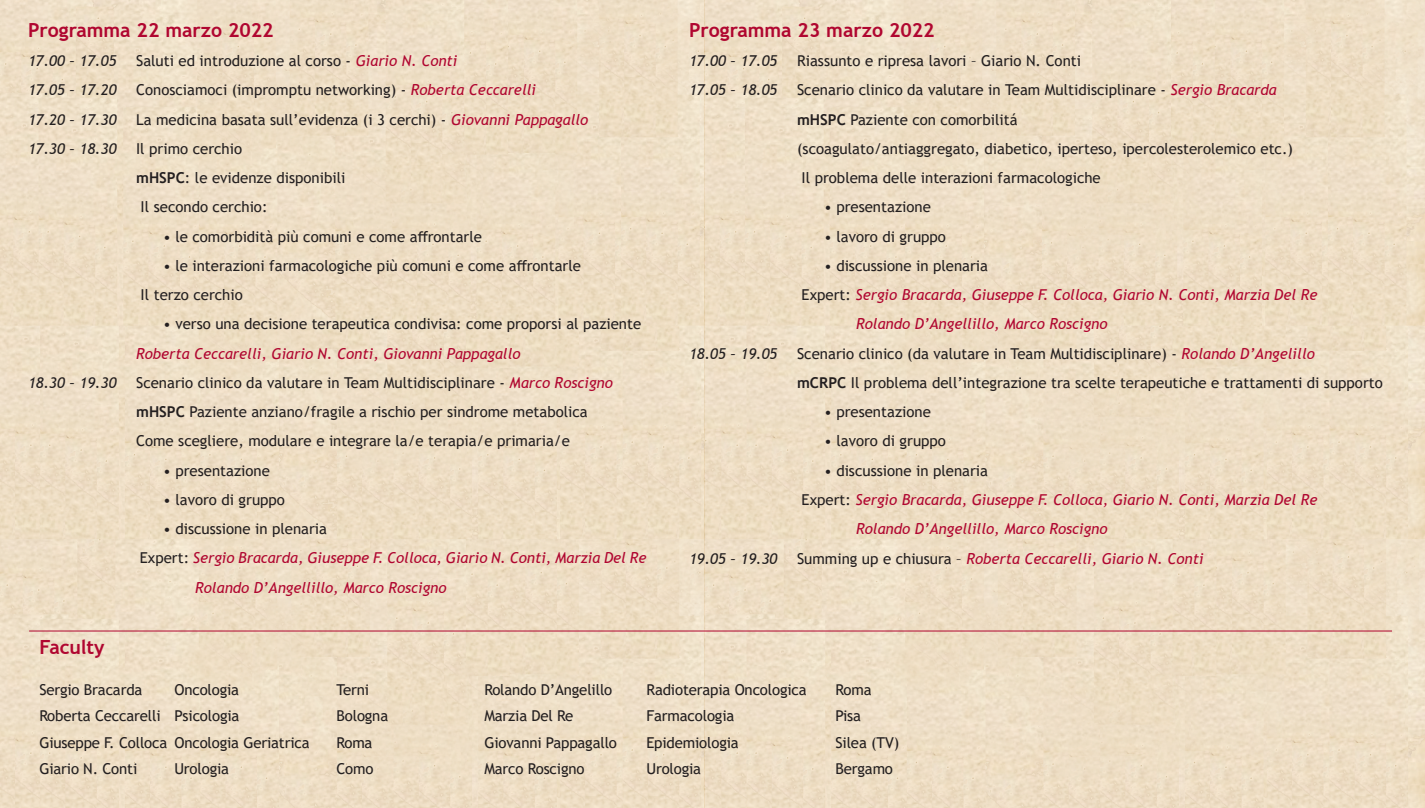
<style>
.page{position:relative;width:1425px;height:808px;background:#fff}
.page>*{position:absolute;margin:0;border:0;box-sizing:border-box;transform-origin:0 0}
.t1{font:700 19.5px "Trebuchet MS";color:#b00630}
.t2{font:15px/29.2px "Trebuchet MS";color:#231f20}
.t3{font:italic 15px "Trebuchet MS";color:#b00630}
.t4{font:italic 15px "Trebuchet MS";color:#231f20}
.s1{font-style:italic;color:#b00630}
.s2{font-weight:700}
.s3{font-style:normal;color:#231f20}
</style>
<div class="page">
<img style="left:0;top:0;width:1424px;height:808px">
<hr style="left:29px;top:630px;width:1362px;height:1px;background:#b00630">
<h1 class="t1" style="left:28px;top:18px;width:247px">Programma 22 marzo 2022</h1>
<p class="t4" style="left:28px;top:52px;width:90px">17.00 – 17.05</p>
<p class="t2" style="left:136px;top:46px;width:323px">Saluti ed introduzione al corso - <span class="s1">Giario N. Conti</span></p>
<p class="t4" style="left:28px;top:81px;width:90px">17.05 – 17.20</p>
<p class="t2" style="left:136px;top:75px;width:401px">Conosciamoci (impromptu networking) - <span class="s1">Roberta Ceccarelli</span></p>
<p class="t4" style="left:28px;top:110px;width:90px">17.20 – 17.30</p>
<p class="t2" style="left:136px;top:105px;width:454px">La medicina basata sull’evidenza (i 3 cerchi) - <span class="s1">Giovanni Pappagallo</span></p>
<p class="t4" style="left:28px;top:139px;width:90px">17.30 – 18.30</p>
<p class="t2" style="left:136px;top:134px;width:107px">Il primo cerchio</p>
<p class="t2" style="left:136px;top:163px;width:211px"><span class="s2">mHSPC</span>: le evidenze disponibili</p>
<p class="t2" style="left:141px;top:192px;width:128px">Il secondo cerchio:</p>
<p class="t2" style="left:163px;top:222px;width:320px">• le comorbidità più comuni e come affrontarle</p>
<p class="t2" style="left:141px;top:251px;width:442px;text-indent:22px">• le interazioni farmacologiche più comuni e come affrontarle<br>Il terzo cerchio</p>
<p class="t2" style="left:163px;top:309px;width:479px">• verso una decisione terapeutica condivisa: come proporsi al paziente</p>
<p class="t3" style="left:136px;top:344px;width:386px">Roberta Ceccarelli, Giario N. Conti, Giovanni Pappagallo</p>
<p class="t4" style="left:28px;top:373px;width:90px">18.30 – 19.30</p>
<p class="t2" style="left:136px;top:368px;width:478px">Scenario clinico da valutare in Team Multidisciplinare - <span class="s1">Marco Roscigno </span><span class="s2">mHSPC</span> Paziente anziano/fragile a rischio per sindrome metabolica<br>Come scegliere, modulare e integrare la/e terapia/e primaria/e</p>
<p class="t2" style="left:163px;top:456px;width:108px">• presentazione</p>
<p class="t2" style="left:163px;top:485px;width:123px">• lavoro di gruppo</p>
<p class="t2" style="left:163px;top:514px;width:165px">• discussione in plenaria</p>
<p class="t3" style="left:140px;top:549px;width:508px"><span class="s3">Expert:</span> Sergio Bracarda, Giuseppe F. Colloca, Giario N. Conti, Marzia Del Re</p>
<p class="t3" style="left:195px;top:578px;width:253px">Rolando D’Angellillo, Marco Roscigno</p>
<h1 class="t1" style="left:689px;top:18px;width:247px">Programma 23 marzo 2022</h1>
<p class="t4" style="left:689px;top:52px;width:90px">17.00 – 17.05</p>
<p class="t2" style="left:797px;top:46px;width:285px">Riassunto e ripresa lavori – Giario N. Conti</p>
<p class="t4" style="left:689px;top:81px;width:90px">17.05 – 18.05</p>
<p class="t2" style="left:797px;top:75px;width:481px">Scenario clinico da valutare in Team Multidisciplinare - <span class="s1">Sergio Bracarda</span></p>
<p class="t2" style="left:797px;top:105px;width:222px"><span class="s2">mHSPC</span> Paziente con comorbilitá</p>
<p class="t2" style="left:797px;top:134px;width:497px">(scoagulato/antiaggregato, diabetico, iperteso, ipercolesterolemico etc.)</p>
<p class="t2" style="left:801px;top:163px;width:301px">Il problema delle interazioni farmacologiche</p>
<p class="t2" style="left:824px;top:192px;width:108px">• presentazione</p>
<p class="t2" style="left:824px;top:222px;width:123px">• lavoro di gruppo</p>
<p class="t2" style="left:824px;top:251px;width:165px">• discussione in plenaria</p>
<p class="t3" style="left:801px;top:286px;width:517px"><span class="s3">Expert:</span> Sergio Bracarda, Giuseppe F. Colloca, Giario N. Conti, Marzia Del Re</p>
<p class="t3" style="left:856px;top:315px;width:253px">Rolando D’Angellillo, Marco Roscigno</p>
<p class="t4" style="left:689px;top:344px;width:90px">18.05 – 19.05</p>
<p class="t2" style="left:797px;top:339px;width:587px">Scenario clinico (da valutare in Team Multidisciplinare) - <span class="s1">Rolando D’Angelillo<br></span><span class="s2">mCRPC</span> Il problema dell’integrazione tra scelte terapeutiche e trattamenti di supporto</p>
<p class="t2" style="left:824px;top:397px;width:108px">• presentazione</p>
<p class="t2" style="left:824px;top:426px;width:123px">• lavoro di gruppo</p>
<p class="t2" style="left:824px;top:456px;width:165px">• discussione in plenaria</p>
<p class="t3" style="left:801px;top:490px;width:517px"><span class="s3">Expert:</span> Sergio Bracarda, Giuseppe F. Colloca, Giario N. Conti, Marzia Del Re</p>
<p class="t3" style="left:856px;top:520px;width:253px">Rolando D’Angellillo, Marco Roscigno</p>
<p class="t4" style="left:689px;top:549px;width:90px">19.05 – 19.30</p>
<p class="t3" style="left:797px;top:549px;width:408px"><span class="s3">Summing up e chiusura –</span> Roberta Ceccarelli, Giario N. Conti</p>
<h1 class="t1" style="left:39px;top:635px;width:67px">Faculty</h1>
<p class="t2" style="left:39px;top:675px;width:105px">Sergio Bracarda</p>
<p class="t2" style="left:174px;top:675px;width:66px">Oncologia</p>
<p class="t2" style="left:336px;top:675px;width:34px">Terni</p>
<p class="t2" style="left:39px;top:701px;width:202px">Roberta Ceccarelli Psicologia</p>
<p class="t2" style="left:336px;top:701px;width:53px">Bologna</p>
<p class="t2" style="left:39px;top:727px;width:272px">Giuseppe F. Colloca Oncologia Geriatrica</p>
<p class="t2" style="left:336px;top:727px;width:38px">Roma</p>
<p class="t2" style="left:39px;top:754px;width:99px">Giario N. Conti</p>
<p class="t2" style="left:174px;top:754px;width:56px">Urologia</p>
<p class="t2" style="left:336px;top:754px;width:39px">Como</p>
<p class="t2" style="left:484px;top:675px;width:129px">Rolando D’Angelillo</p>
<p class="t2" style="left:646px;top:675px;width:162px">Radioterapia Oncologica</p>
<p class="t2" style="left:835px;top:675px;width:38px">Roma</p>
<p class="t2" style="left:484px;top:701px;width:90px">Marzia Del Re</p>
<p class="t2" style="left:646px;top:701px;width:89px">Farmacologia</p>
<p class="t2" style="left:835px;top:701px;width:27px">Pisa</p>
<p class="t2" style="left:484px;top:728px;width:134px">Giovanni Pappagallo</p>
<p class="t2" style="left:646px;top:728px;width:94px">Epidemiologia</p>
<p class="t2" style="left:835px;top:728px;width:65px">Silea (TV)</p>
<p class="t2" style="left:484px;top:754px;width:102px">Marco Roscigno</p>
<p class="t2" style="left:646px;top:754px;width:56px">Urologia</p>
<p class="t2" style="left:835px;top:754px;width:59px">Bergamo</p>
</div>
